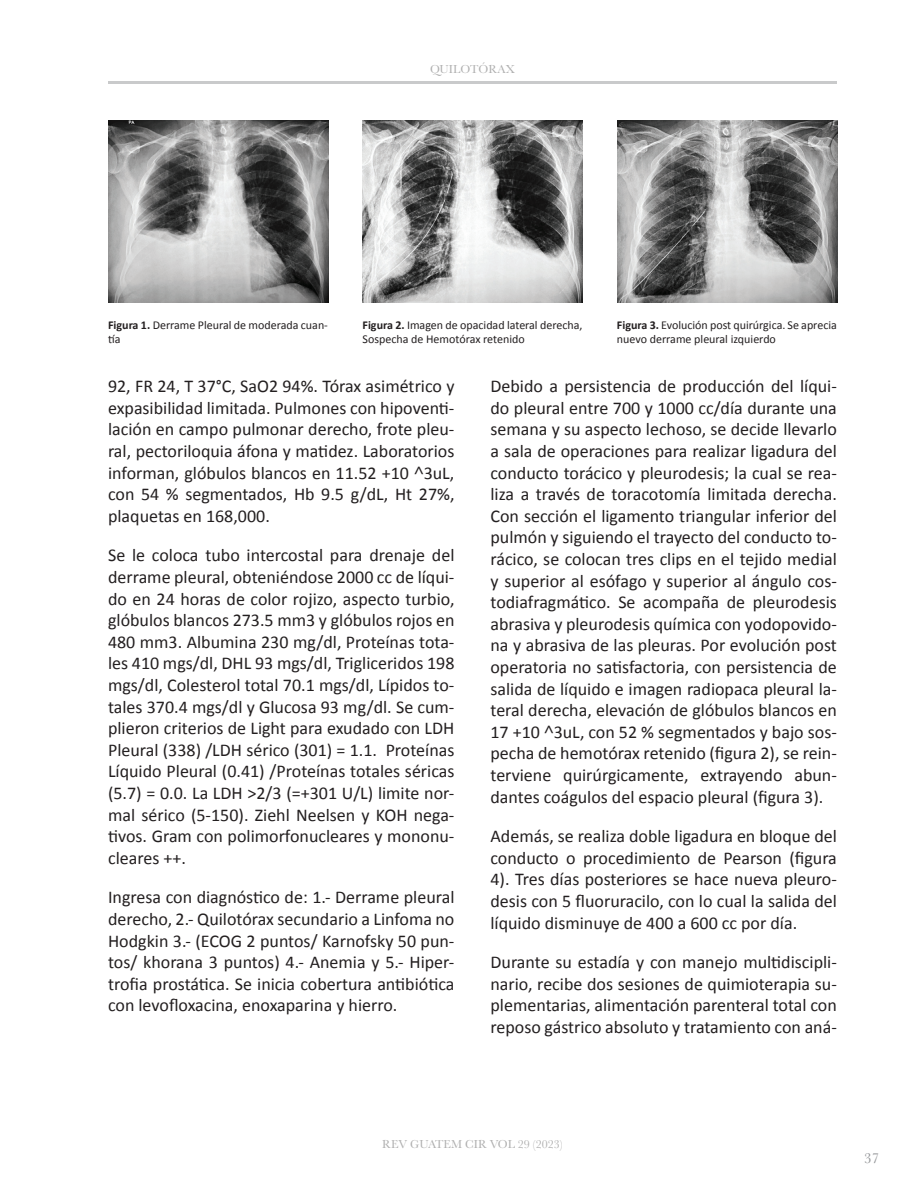
<style>
.page{position:relative;width:918px;height:1188px;background:#fff}
.page>*{position:absolute;margin:0;border:0;box-sizing:border-box;transform-origin:0 0}
.t1{font:18px/21.6px "Calibri";color:#231f20;text-align:justify}
.t2{font:15px "Baskerville";color:#939598}
.t3{font:12px/13.5px "Calibri";color:#231f20}
.t4{font:12px "Baskerville";color:#afafaf}
.s1{font-weight:700}
</style>
<div class="page">
<hr style="left:108px;top:81px;width:729px;height:3px;background:#939598">
<img style="left:108px;top:120px;width:220px;height:183px">
<img style="left:363px;top:120px;width:220px;height:183px">
<img style="left:617px;top:120px;width:220px;height:183px">
<p class="t4" style="left:430px;top:62px;width:86px">QUILOTÓRAX</p>
<p class="t3" style="left:108px;top:320px;width:221px"><span class="s1">Figura 1.</span> Derrame Pleural de moderada cuan&shy;tía</p>
<p class="t3" style="left:363px;top:320px;width:221px"><span class="s1">Figura 2.</span> Imagen de opacidad lateral derecha,<br>Sospecha de Hemotórax retenido</p>
<p class="t3" style="left:617px;top:320px;width:221px"><span class="s1">Figura 3.</span> Evolución post quirúrgica. Se aprecia nuevo derrame pleural izquierdo</p>
<p class="t1" style="left:108px;top:377px;width:348px">92, FR 24, T 37°C, SaO2 94%. Tórax asimétrico y expasibilidad limitada. Pulmones con hipoventi&shy;lación en campo pulmonar derecho, frote pleu&shy;ral, pectoriloquia áfona y matidez. Laboratorios informan, glóbulos blancos en 11.52 +10 ˄3uL, con 54 % segmentados, Hb 9.5 g/dL, Ht 27%, plaquetas en 168,000.</p>
<p class="t1" style="left:108px;top:546px;width:348px">Se le coloca tubo intercostal para drenaje del derrame pleural, obteniéndose 2000 cc de líqui&shy;do en 24 horas de color rojizo, aspecto turbio, glóbulos blancos 273.5 mm3 y glóbulos rojos en 480 mm3. Albumina 230 mg/dl, Proteínas tota&shy;les 410 mgs/dl, DHL 93 mgs/dl, Trigliceridos 198 mgs/dl, Colesterol total 70.1 mgs/dl, Lípidos to&shy;tales 370.4 mgs/dl y Glucosa 93 mg/dl. Se cum&shy;plieron criterios de Light para exudado con LDH Pleural (338) /LDH sérico (301) = 1.1. Proteínas Líquido Pleural (0.41) /Proteínas totales séricas (5.7) = 0.0. La LDH &gt;2/3 (=+301 U/L) limite nor&shy;mal sérico (5-150). Ziehl Neelsen y KOH nega&shy;tivos. Gram con polimorfonucleares y mononu&shy;cleares ++.</p>
<p class="t1" style="left:108px;top:888px;width:348px">Ingresa con diagnóstico de: 1.- Derrame pleural derecho, 2.- Quilotórax secundario a Linfoma no Hodgkin 3.- (ECOG 2 puntos/ Karnofsky 50 pun&shy;tos/ khorana 3 puntos) 4.- Anemia y 5.- Hiper&shy;trofia prostática. Se inicia cobertura antibiótica con levofloxacina, enoxaparina y hierro.</p>
<p class="t1" style="left:490px;top:377px;width:348px">Debido a persistencia de producción del líqui&shy;do pleural entre 700 y 1000 cc/día durante una semana y su aspecto lechoso, se decide llevarlo a sala de operaciones para realizar ligadura del conducto torácico y pleurodesis; la cual se rea&shy;liza a través de toracotomía limitada derecha.<br>Con sección el ligamento triangular inferior del pulmón y siguiendo el trayecto del conducto to&shy;rácico, se colocan tres clips en el tejido medial y superior al esófago y superior al ángulo cos&shy;todiafragmático. Se acompaña de pleurodesis abrasiva y pleurodesis química con yodopovido&shy;na y abrasiva de las pleuras. Por evolución post operatoria no satisfactoria, con persistencia de salida de líquido e imagen radiopaca pleural la&shy;teral derecha, elevación de glóbulos blancos en 17 +10 ˄3uL, con 52 % segmentados y bajo sos&shy;pecha de hemotórax retenido (figura 2), se rein&shy;terviene quirúrgicamente, extrayendo abun&shy;dantes coágulos del espacio pleural (figura 3).</p>
<p class="t1" style="left:490px;top:827px;width:348px">Además, se realiza doble ligadura en bloque del conducto o procedimiento de Pearson (figura 4). Tres días posteriores se hace nueva pleuro&shy;desis con 5 fluoruracilo, con lo cual la salida del líquido disminuye de 400 a 600 cc por día.</p>
<p class="t1" style="left:490px;top:953px;width:348px">Durante su estadía y con manejo multidiscipli&shy;nario, recibe dos sesiones de quimioterapia su&shy;plementarias, alimentación parenteral total con reposo gástrico absoluto y tratamiento con aná-</p>
<p class="t4" style="left:382px;top:1137px;width:182px">REV GUATEM CIR VOL 29 (2023)</p>
<p class="t2" style="left:864px;top:1149px;width:16px">37</p>
</div>
